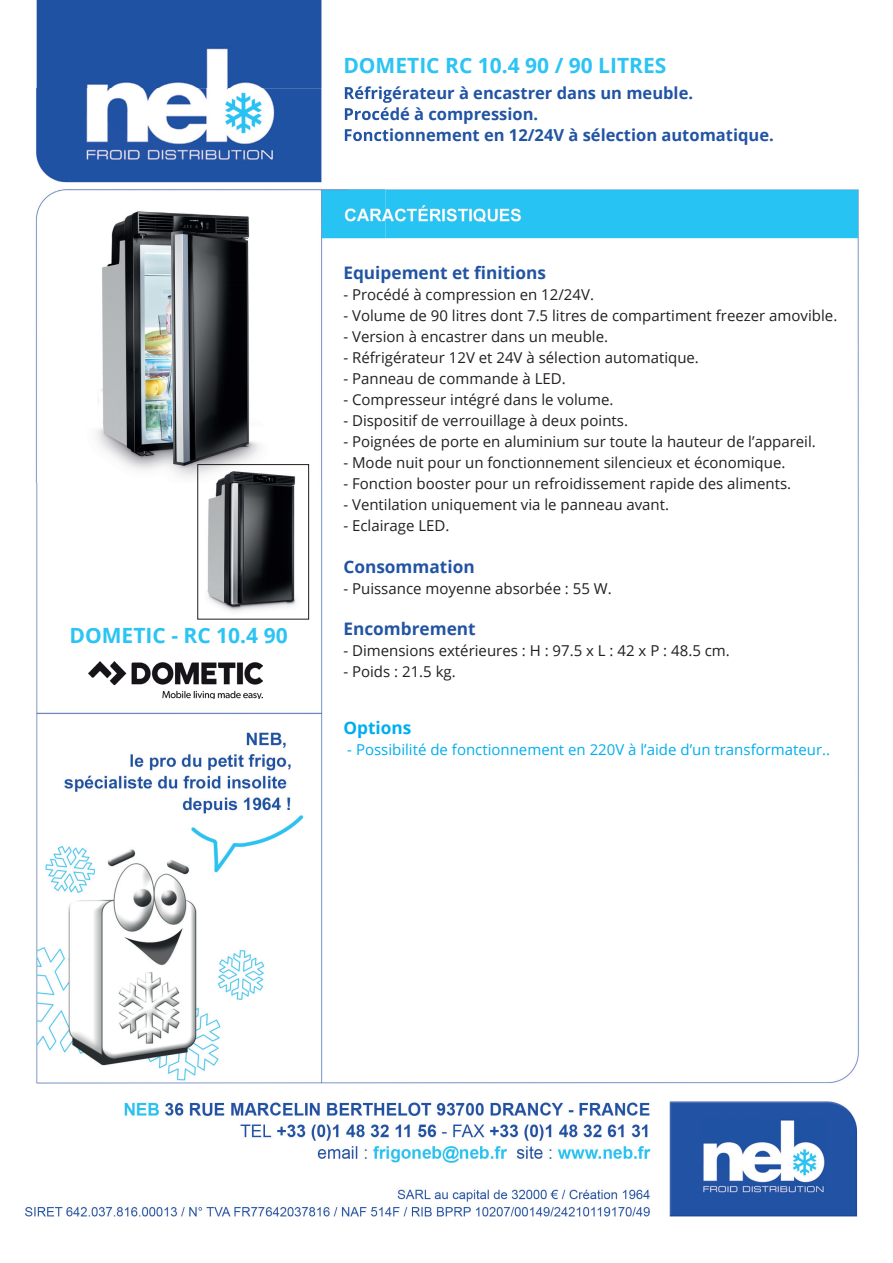
<style>
.page{position:relative;width:893px;height:1263px;background:#fff}
.page>*{position:absolute;margin:0;border:0;box-sizing:border-box;transform-origin:0 0}
.t1{font:700 21px "Open Sans";color:#2bc4f3}
.t2{font:700 17.25px "Open Sans";color:#2254a4}
.t3{font:700 17.25px "Open Sans";color:#00aeef}
.t4{font:700 16.5px/21px "Open Sans";color:#2254a4}
.t5{font:15px "Open Sans";color:#231f20}
.t6{font:15px "Open Sans";color:#00aeef}
</style>
<div class="page">
<img style="left:24px;top:0;width:835px;height:1217px">
<img style="left:24px;top:88px;width:361px;height:394px">
<img style="left:345px;top:88px;width:40px;height:15px">
<img style="left:345px;top:107px;width:40px;height:17px">
<img style="left:345px;top:128px;width:40px;height:17px">
<img style="left:89px;top:661px;width:173px;height:38px">
<img style="left:200px;top:466px;width:107px;height:151px">
<div style="left:198px;top:464px;width:111px;height:155px;border:1px solid #231f20"></div>
<h1 class="t1" style="left:70px;top:621px;width:220px">DOMETIC - RC 10.4 90</h1>
<h1 class="t1" style="left:343px;top:51px;width:325px">DOMETIC RC 10.4 90 / 90 LITRES</h1>
<p class="t4" style="left:343px;top:82px;width:432px">Réfrigérateur à encastrer dans un meuble.<br>Procédé à compression.<br>Fonctionnement en 12/24V à sélection automatique.</p>
<p class="t2" style="left:343px;top:261px;width:204px">Equipement et finitions</p>
<p class="t5" style="left:343px;top:284px;width:252px">- Procédé à compression en 12/24V.</p>
<p class="t5" style="left:343px;top:305px;width:495px">- Volume de 90 litres dont 7.5 litres de compartiment freezer amovible.</p>
<p class="t5" style="left:343px;top:326px;width:266px">- Version à encastrer dans un meuble.</p>
<p class="t5" style="left:343px;top:347px;width:357px">- Réfrigérateur 12V et 24V à sélection automatique.</p>
<p class="t5" style="left:343px;top:368px;width:224px">- Panneau de commande à LED.</p>
<p class="t5" style="left:343px;top:389px;width:272px">- Compresseur intégré dans le volume.</p>
<p class="t5" style="left:343px;top:410px;width:286px">- Dispositif de verrouillage à deux points.</p>
<p class="t5" style="left:343px;top:431px;width:474px">- Poignées de porte en aluminium sur toute la hauteur de l’appareil.</p>
<p class="t5" style="left:343px;top:452px;width:444px">- Mode nuit pour un fonctionnement silencieux et économique.</p>
<p class="t5" style="left:343px;top:473px;width:449px">- Fonction booster pour un refroidissement rapide des aliments.</p>
<p class="t5" style="left:343px;top:494px;width:327px">- Ventilation uniquement via le panneau avant.</p>
<p class="t5" style="left:343px;top:515px;width:108px">- Eclairage LED.</p>
<p class="t2" style="left:343px;top:554px;width:133px">Consommation</p>
<p class="t5" style="left:343px;top:578px;width:270px">- Puissance moyenne absorbée : 55 W.</p>
<p class="t2" style="left:343px;top:617px;width:134px">Encombrement</p>
<p class="t5" style="left:343px;top:641px;width:388px">- Dimensions extérieures : H : 97.5 x L : 42 x P : 48.5 cm.</p>
<p class="t5" style="left:343px;top:662px;width:114px">- Poids : 21.5 kg.</p>
<p class="t3" style="left:343px;top:716px;width:69px">Options</p>
<p class="t6" style="left:347px;top:739px;width:484px">- Possibilité de fonctionnement en 220V à l’aide d’un transformateur..</p>
</div>
